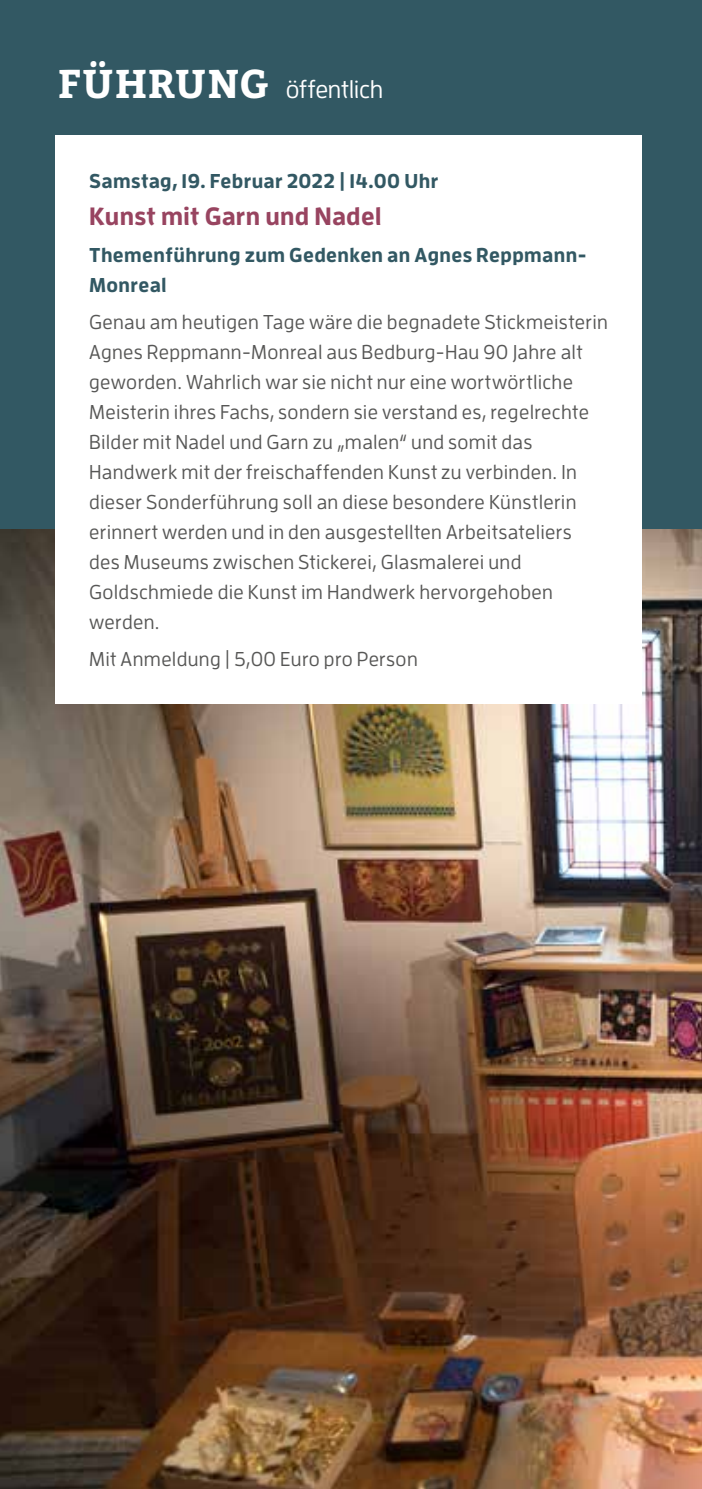
<style>
.page{position:relative;width:702px;height:1489px;background:#fff}
.page>*{position:absolute;margin:0;border:0;box-sizing:border-box;transform-origin:0 0}
.t1{font:700 25px "Enzo OT";letter-spacing:.01em;color:#984460}
.t2{font:500 25px "Enzo OT";letter-spacing:-.015em;color:#fff}
.t3{font:500 20px/30px "Enzo OT";letter-spacing:.015em;color:#575756}
.t4{font:700 20px/30px "Enzo OT";letter-spacing:.02em;color:#325863}
.s1{font-family:"Bitter";font-weight:700;font-size:40px}
</style>
<div class="page">
<div style="left:0;top:0;width:702px;height:643px;background:#325863"></div>
<img style="left:0;top:530px;width:702px;height:958px">
<div style="left:55px;top:135px;width:587px;height:568px;background:#fff"></div>
<p class="t2" style="left:58px;top:75px;width:327px"><span class="s1">FÜHRUNG</span> öffentlich</p>
<p class="t4" style="left:89px;top:165px;width:350px">Samstag, 19. Februar 2022 | 14.00 Uhr</p>
<p class="t1" style="left:89px;top:200px;width:294px">Kunst mit Garn und Nadel</p>
<p class="t4" style="left:89px;top:239px;width:499px">Themenführung zum Gedenken an Agnes Reppmann-<br>Monreal</p>
<p class="t3" style="left:89px;top:307px;width:520px">Genau am heutigen Tage wäre die begnadete Stickmeisterin Agnes Reppmann-Monreal aus Bedburg-Hau 90 Jahre alt geworden. Wahrlich war sie nicht nur eine wortwörtliche Meisterin ihres Fachs, sondern sie verstand es, regelrechte Bilder mit Nadel und Garn zu „malen“ und somit das Handwerk mit der freischaffenden Kunst zu verbinden. In dieser Sonderführung soll an diese besondere Künstlerin erinnert werden und in den ausgestellten Arbeitsateliers<br>des Museums zwischen Stickerei, Glasmalerei und Goldschmiede die Kunst im Handwerk hervorgehoben werden.</p>
<p class="t3" style="left:89px;top:644px;width:330px">Mit Anmeldung | 5,00 Euro pro Person</p>
</div>
